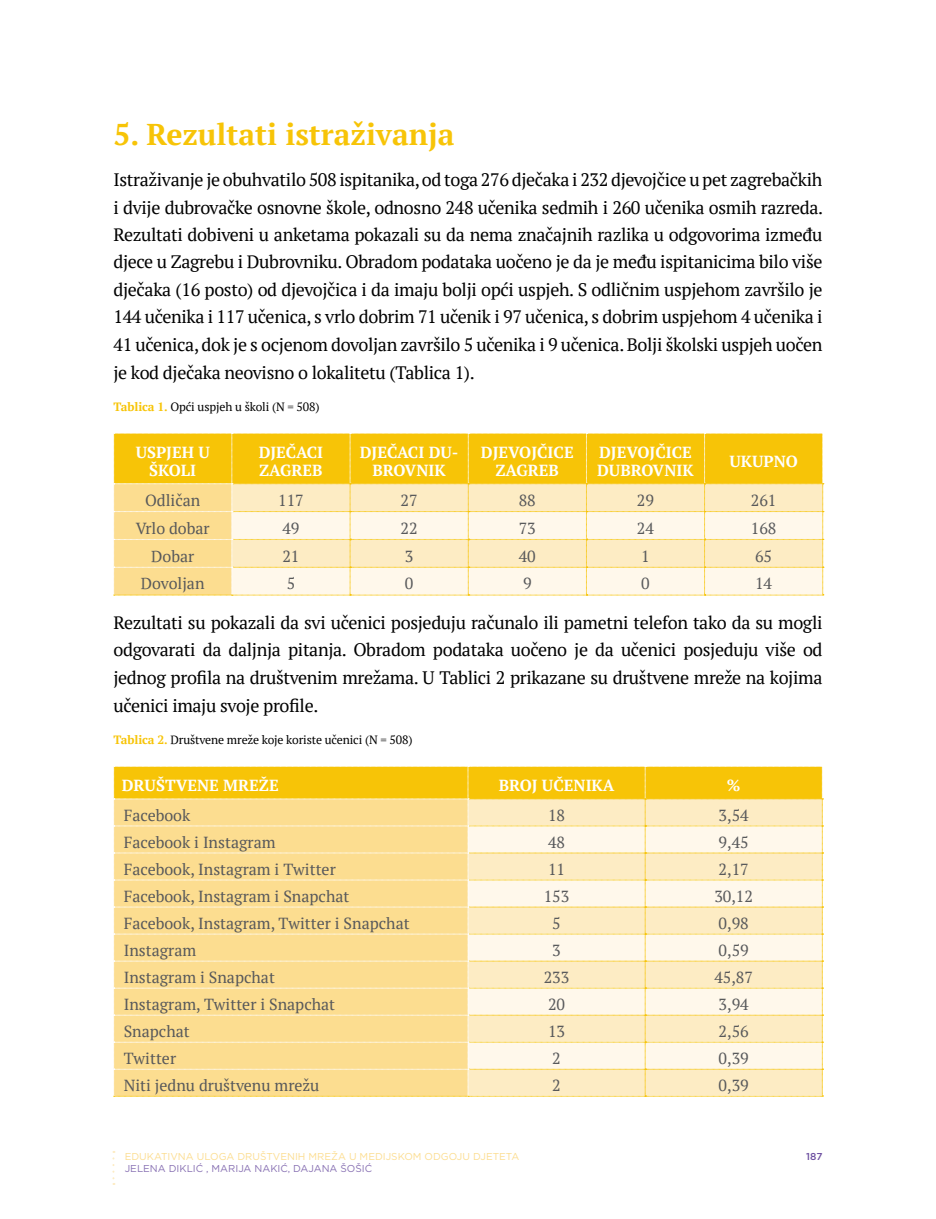
<style>
.page{position:relative;width:936px;height:1219px;background:#fff}
.page>*{position:absolute;margin:0;border:0;box-sizing:border-box;transform-origin:0 0}
.t1{font:700 30px "PT Serif";color:#f7c407}
.t2{font:18px/27.4px "PT Serif";letter-spacing:-.02em;color:#000;text-align:justify}
.t3{font:16px "PT Serif";color:#58595b}
.t4{font:700 16px/18px "PT Serif";color:#fff;text-align:center}
.t5{font:12px "PT Serif";letter-spacing:-.01em;color:#000}
.t6{font:10px "Gotham";color:#fcdd90}
.t7{font:10px "Gotham";color:#8871b3}
.t8{font:500 10px "Gotham";color:#6e51a1}
.s1{font-weight:700;color:#f7c407}
</style>
<div class="page">
<svg style="left:113px;top:433px;width:710px;height:163px;background:#fbe18c"></svg>
<svg style="left:113px;top:766px;width:710px;height:331px;background:#fce3a1"></svg>
<svg style="left:112px;top:1151px;width:2px;height:34px"></svg>
<h1 class="t1" style="left:113px;top:114px;width:342px">5. Rezultati istraživanja</h1>
<p class="t2" style="left:113px;top:166px;width:711px">Istraživanje je obuhvatilo 508 ispitanika, od toga 276 dječaka i 232 djevojčice u pet zagrebačkih i dvije dubrovačke osnovne škole, odnosno 248 učenika sedmih i 260 učenika osmih razreda.<br>Rezultati dobiveni u anketama pokazali su da nema značajnih razlika u odgovorima između djece u Zagrebu i Dubrovniku. Obradom podataka uočeno je da je među ispitanicima bilo više dječaka (16 posto) od djevojčica i da imaju bolji opći uspjeh. S odličnim uspjehom završilo je 144 učenika i 117 učenica, s vrlo dobrim 71 učenik i 97 učenica, s dobrim uspjehom 4 učenika i 41 učenica, dok je s ocjenom dovoljan završilo 5 učenika i 9 učenica. Bolji školski uspjeh uočen je kod dječaka neovisno o lokalitetu (Tablica 1).</p>
<p class="t5" style="left:113px;top:399px;width:207px"><span class="s1">Tablica 1.</span> Opći uspjeh u školi (N = 508)</p>
<p class="t4" style="left:136px;top:443px;width:76px">USPJEH U<br>ŠKOLI</p>
<p class="t4" style="left:259px;top:443px;width:66px;text-align:left">DJEČACI<br>ZAGREB</p>
<p class="t4" style="left:360px;top:443px;width:100px">DJEČACI DU-<br>BROVNIK</p>
<p class="t4" style="left:481px;top:443px;width:94px">DJEVOJČICE<br>ZAGREB</p>
<p class="t4" style="left:597px;top:443px;width:98px;text-align:left">DJEVOJČICE<br>DUBROVNIK</p>
<p class="t4" style="left:729px;top:452px;width:70px">UKUPNO</p>
<p class="t3" style="left:145px;top:490px;width:57px">Odličan</p>
<p class="t3" style="left:278px;top:490px;width:27px">117</p>
<p class="t3" style="left:400px;top:490px;width:19px">27</p>
<p class="t3" style="left:518px;top:490px;width:19px">88</p>
<p class="t3" style="left:637px;top:490px;width:19px">29</p>
<p class="t3" style="left:750px;top:490px;width:27px">261</p>
<p class="t3" style="left:136px;top:518px;width:76px">Vrlo dobar</p>
<p class="t3" style="left:282px;top:518px;width:19px">49</p>
<p class="t3" style="left:400px;top:518px;width:19px">22</p>
<p class="t3" style="left:518px;top:518px;width:19px">73</p>
<p class="t3" style="left:637px;top:518px;width:19px">24</p>
<p class="t3" style="left:750px;top:518px;width:27px">168</p>
<p class="t3" style="left:151px;top:546px;width:45px">Dobar</p>
<p class="t3" style="left:282px;top:546px;width:19px">21</p>
<p class="t3" style="left:405px;top:546px;width:10px">3</p>
<p class="t3" style="left:518px;top:546px;width:19px">40</p>
<p class="t3" style="left:641px;top:546px;width:10px">1</p>
<p class="t3" style="left:755px;top:546px;width:19px">65</p>
<p class="t3" style="left:141px;top:573px;width:65px">Dovoljan</p>
<p class="t3" style="left:286px;top:573px;width:10px">5</p>
<p class="t3" style="left:405px;top:573px;width:10px">0</p>
<p class="t3" style="left:523px;top:573px;width:10px">9</p>
<p class="t3" style="left:641px;top:573px;width:10px">0</p>
<p class="t3" style="left:755px;top:573px;width:19px">14</p>
<p class="t2" style="left:113px;top:608px;width:710px">Rezultati su pokazali da svi učenici posjeduju računalo ili pametni telefon tako da su mogli odgovarati da daljnja pitanja. Obradom podataka uočeno je da učenici posjeduju više od jednog profila na društvenim mrežama. U Tablici 2 prikazane su društvene mreže na kojima učenici imaju svoje profile.</p>
<p class="t5" style="left:113px;top:732px;width:300px"><span class="s1">Tablica 2.</span> Društvene mreže koje koriste učenici (N = 508)</p>
<p class="t4" style="left:122px;top:776px;width:158px">DRUŠTVENE MREŽE</p>
<p class="t4" style="left:499px;top:776px;width:117px">BROJ UČENIKA</p>
<p class="t4" style="left:726px;top:776px;width:15px">%</p>
<p class="t3" style="left:124px;top:805px;width:68px">Facebook</p>
<p class="t3" style="left:548px;top:805px;width:19px">18</p>
<p class="t3" style="left:718px;top:805px;width:32px">3,54</p>
<p class="t3" style="left:124px;top:832px;width:153px">Facebook i Instagram</p>
<p class="t3" style="left:548px;top:832px;width:19px">48</p>
<p class="t3" style="left:718px;top:832px;width:32px">9,45</p>
<p class="t3" style="left:124px;top:859px;width:213px">Facebook, Instagram i Twitter</p>
<p class="t3" style="left:548px;top:859px;width:19px">11</p>
<p class="t3" style="left:718px;top:859px;width:32px">2,17</p>
<p class="t3" style="left:124px;top:886px;width:227px">Facebook, Instagram i Snapchat</p>
<p class="t3" style="left:543px;top:886px;width:27px">153</p>
<p class="t3" style="left:714px;top:886px;width:40px">30,12</p>
<p class="t3" style="left:124px;top:913px;width:287px">Facebook, Instagram, Twitter i Snapchat</p>
<p class="t3" style="left:552px;top:913px;width:10px">5</p>
<p class="t3" style="left:718px;top:913px;width:32px">0,98</p>
<p class="t3" style="left:124px;top:940px;width:74px">Instagram</p>
<p class="t3" style="left:552px;top:940px;width:10px">3</p>
<p class="t3" style="left:718px;top:940px;width:32px">0,59</p>
<p class="t3" style="left:124px;top:967px;width:153px">Instagram i Snapchat</p>
<p class="t3" style="left:543px;top:967px;width:27px">233</p>
<p class="t3" style="left:714px;top:967px;width:40px">45,87</p>
<p class="t3" style="left:124px;top:994px;width:213px">Instagram, Twitter i Snapchat</p>
<p class="t3" style="left:548px;top:994px;width:19px">20</p>
<p class="t3" style="left:718px;top:994px;width:32px">3,94</p>
<p class="t3" style="left:124px;top:1021px;width:68px">Snapchat</p>
<p class="t3" style="left:548px;top:1021px;width:19px">13</p>
<p class="t3" style="left:718px;top:1021px;width:32px">2,56</p>
<p class="t3" style="left:124px;top:1048px;width:54px">Twitter</p>
<p class="t3" style="left:552px;top:1048px;width:10px">2</p>
<p class="t3" style="left:718px;top:1048px;width:32px">0,39</p>
<p class="t3" style="left:124px;top:1075px;width:197px">Niti jednu društvenu mrežu</p>
<p class="t3" style="left:552px;top:1075px;width:10px">2</p>
<p class="t3" style="left:718px;top:1075px;width:32px">0,39</p>
<p class="t6" style="left:125px;top:1151px;width:15px">EDUK</p>
<p class="t6" style="left:154px;top:1151px;width:92px">ATIVNA ULOGA DRU</p>
<p class="t6" style="left:260px;top:1151px;width:28px">ŠTVENIH</p>
<p class="t6" style="left:308px;top:1151px;width:9px">MRE</p>
<p class="t6" style="left:331px;top:1151px;width:36px">ŽA U MEDI</p>
<p class="t6" style="left:386px;top:1151px;width:21px">JSKOM</p>
<p class="t6" style="left:424px;top:1151px;width:9px">ODGO</p>
<p class="t6" style="left:457px;top:1151px;width:64px">JU DJETETA</p>
<p class="t8" style="left:806px;top:1150px;width:18px">187</p>
<p class="t7" style="left:125px;top:1163px;width:249px">JELENA DIKLI Ć , MARIJA NAKI Ć, DAJANA ŠOŠI Ć</p>
</div>
